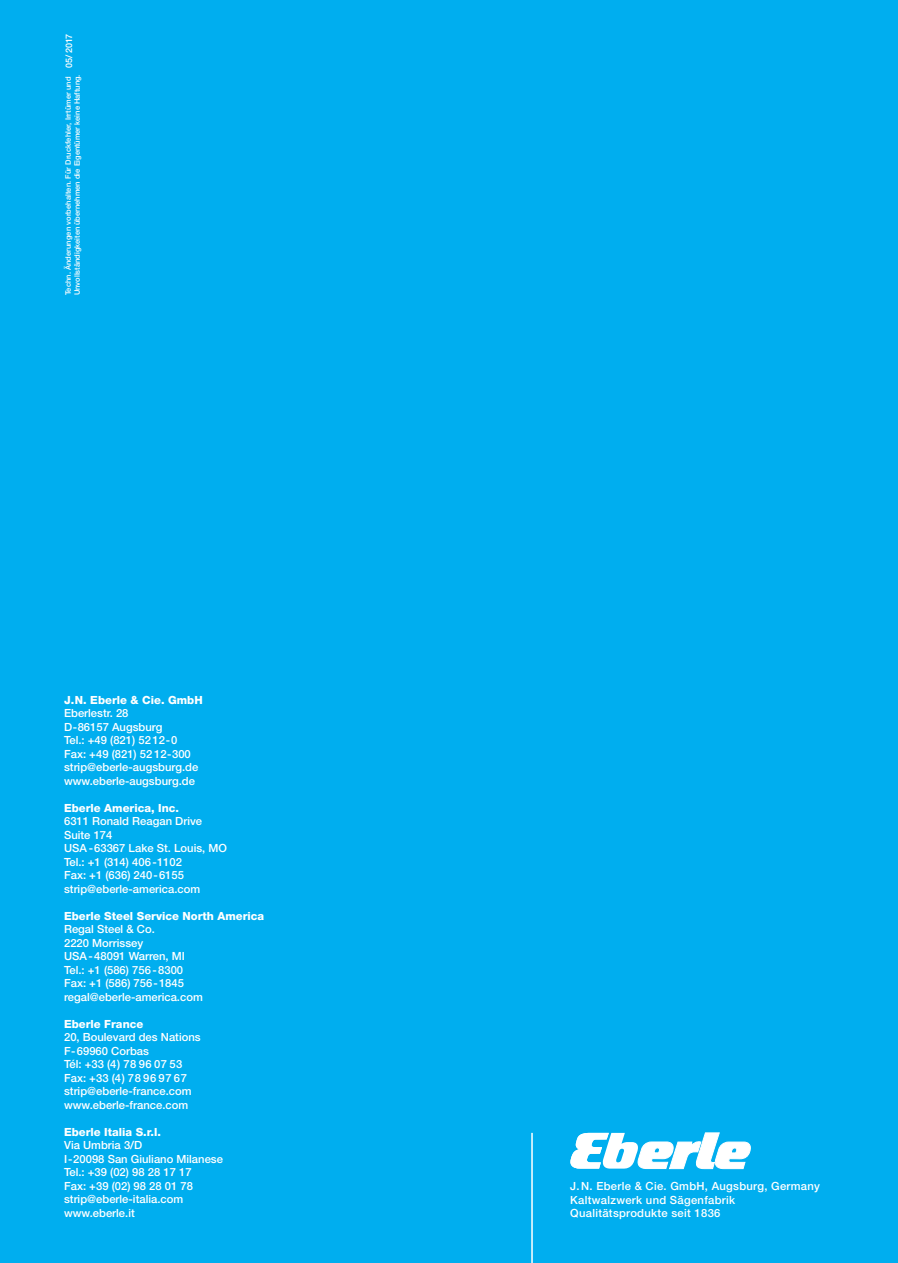
<style>
.page{position:relative;width:898px;height:1263px;background:#fff}
.page>*{position:absolute;margin:0;border:0;box-sizing:border-box;transform-origin:0 0}
.t1{font:500 11.25px/13.5px "Helvetica Neue LT Pro";color:#fff}
.t2{font:800 11.25px "Helvetica Neue LT";color:#fff}
.t3{font:500 11.25px/13.5px "Helvetica Neue LT Pro";letter-spacing:.025em;color:#fff}
.t4{font:500 9px "Helvetica Neue LT Pro";color:#fff}
.t5{font:500 7.5px/9px "Helvetica Neue LT Pro";color:#fff}
</style>
<div class="page">
<div style="left:0;top:0;width:897px;height:1263px;background:#00aeef"></div>
<svg style="left:570px;top:1132px;width:180px;height:37px"></svg>
<hr style="left:531px;top:1133px;width:1px;height:130px;background:#fff">
<p class="t4" style="left:66px;top:68px;width:35px;rotate:-90deg">05/2017</p>
<p class="t5" style="left:64px;top:295px;width:222px;rotate:-90deg">Techn. Änderungen vorbehalten. Für Druckfehler, Irrtümer und<br>Unvollständigkeiten übernehmen die Eigentümer keine Haftung.</p>
<p class="t2" style="left:64px;top:693px;width:140px">J.N. Eberle &amp; Cie. GmbH</p>
<p class="t1" style="left:64px;top:708px;width:136px">Eberlestr. 28<br>D-86157 Augsburg<br>Tel.: +49 (821) 52 12-0<br>Fax: +49 (821) 5212-300 strip@eberle-augsburg.de www.eberle-augsburg.de</p>
<p class="t2" style="left:64px;top:801px;width:116px">Eberle America, Inc.</p>
<p class="t1" style="left:64px;top:816px;width:164px">6311 Ronald Reagan Drive<br>Suite 174<br>USA-63367 Lake St. Louis, MO<br>Tel.: +1 (314) 406 -1102<br>Fax: +1 (636) 240-6155 strip@eberle-america.com</p>
<p class="t2" style="left:64px;top:909px;width:202px">Eberle Steel Service North America</p>
<p class="t1" style="left:64px;top:924px;width:140px">Regal Steel &amp; Co.<br>2220 Morrissey<br>USA-48091 Warren, MI<br>Tel.: +1 (586) 756-8300<br>Fax: +1 (586) 756-1845 regal@eberle-america.com</p>
<p class="t2" style="left:64px;top:1017px;width:81px">Eberle France</p>
<p class="t1" style="left:64px;top:1032px;width:138px">20, Boulevard des Nations<br>F-69960 Corbas<br>Tél: +33 (4) 78 96 07 53<br>Fax: +33 (4) 78 96 97 67 strip@eberle-france.com www.eberle-france.com</p>
<p class="t2" style="left:64px;top:1125px;width:98px">Eberle Italia S.r.l.</p>
<p class="t1" style="left:64px;top:1140px;width:160px">Via Umbria 3/D<br>I-20098 San Giuliano Milanese<br>Tel.: +39 (02) 98 28 17 17<br>Fax: +39 (02) 98 28 01 78 strip@eberle-italia.com www.eberle.it</p>
<p class="t3" style="left:570px;top:1180px;width:251px">J.N. Eberle &amp; Cie. GmbH, Augsburg, Germany<br>Kaltwalzwerk und Sägenfabrik<br>Qualitätsprodukte seit 1836</p>
</div>
